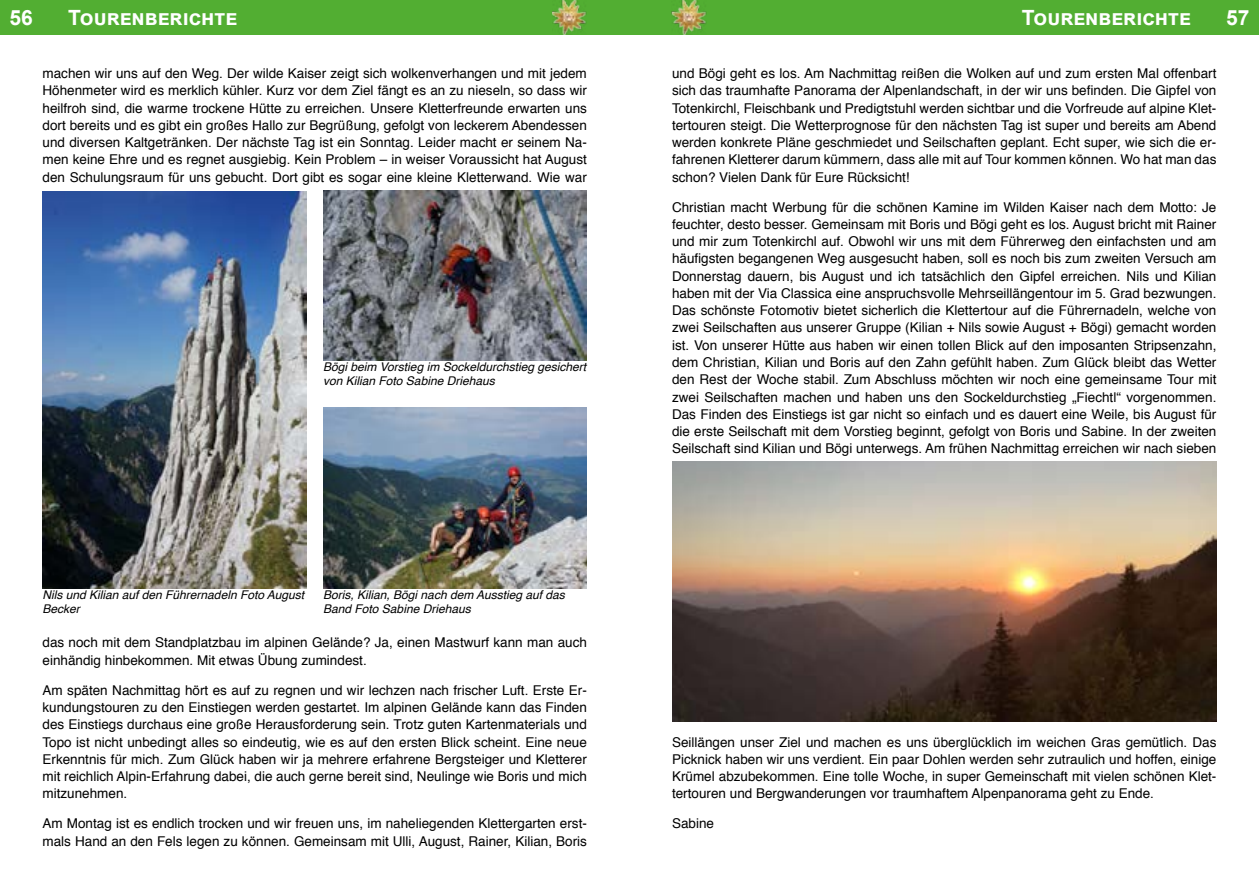
<style>
.page{position:relative;width:1259px;height:893px;background:#fff}
.page>*{position:absolute;margin:0;border:0;box-sizing:border-box;transform-origin:0 0}
.t1{font:700 21px "Arial";color:#fff}
.t2{font:13.5px/17.2px "Helvetica";color:#000;text-align:justify}
.t3{font:italic 12px/14.4px "Helvetica";color:#000}
</style>
<div class="page">
<div style="left:629px;top:0;width:630px;height:35px;background:#52ae32"></div>
<div style="left:0;top:0;width:629px;height:35px;background:#52ae32"></div>
<img style="left:552px;top:0;width:35px;height:35px">
<img style="left:671px;top:0;width:35px;height:35px">
<img style="left:323px;top:190px;width:264px;height:170px">
<img style="left:43px;top:191px;width:263px;height:397px">
<img style="left:323px;top:407px;width:264px;height:181px">
<img style="left:672px;top:461px;width:544px;height:261px">
<h1 class="t1" style="left:10px;top:3px;width:25px">56</h1>
<h1 class="t1" style="left:68px;top:3px;width:171px">Tourenberichte</h1>
<h1 class="t1" style="left:1021px;top:3px;width:171px">Tourenberichte</h1>
<h1 class="t1" style="left:1226px;top:3px;width:25px">57</h1>
<p class="t2" style="left:43px;top:65px;width:546px">machen wir uns auf den Weg. Der wilde Kaiser zeigt sich wolkenverhangen und mit jedem Höhenmeter wird es merklich kühler. Kurz vor dem Ziel fängt es an zu nieseln, so dass wir heilfroh sind, die warme trockene Hütte zu erreichen. Unsere Kletterfreunde erwarten uns dort bereits und es gibt ein großes Hallo zur Begrüßung, gefolgt von leckerem Abendessen und diversen Kaltgetränken. Der nächste Tag ist ein Sonntag. Leider macht er seinem Na&shy;men keine Ehre und es regnet ausgiebig. Kein Problem – in weiser Voraussicht hat August den Schulungsraum für uns gebucht. Dort gibt es sogar eine kleine Kletterwand. Wie war</p>
<p class="t3" style="left:323px;top:359px;width:264px">Bögi beim Vorstieg im Sockeldurchstieg gesichert von Kilian Foto Sabine Driehaus</p>
<p class="t3" style="left:43px;top:587px;width:263px">Nils und Kilian auf den Führernadeln Foto August<br>Becker</p>
<p class="t3" style="left:323px;top:587px;width:243px">Boris, Kilian, Bögi nach dem Ausstieg auf das<br>Band Foto Sabine Driehaus</p>
<p class="t2" style="left:43px;top:634px;width:546px">das noch mit dem Standplatzbau im alpinen Gelände? Ja, einen Mastwurf kann man auch einhändig hinbekommen. Mit etwas Übung zumindest.</p>
<p class="t2" style="left:43px;top:682px;width:546px">Am späten Nachmittag hört es auf zu regnen und wir lechzen nach frischer Luft. Erste Er&shy;kundungstouren zu den Einstiegen werden gestartet. Im alpinen Gelände kann das Finden des Einstiegs durchaus eine große Herausforderung sein. Trotz guten Kartenmaterials und Topo ist nicht unbedingt alles so eindeutig, wie es auf den ersten Blick scheint. Eine neue Erkenntnis für mich. Zum Glück haben wir ja mehrere erfahrene Bergsteiger und Kletterer mit reichlich Alpin-Erfahrung dabei, die auch gerne bereit sind, Neulinge wie Boris und mich mitzunehmen.</p>
<p class="t2" style="left:43px;top:815px;width:546px">Am Montag ist es endlich trocken und wir freuen uns, im naheliegenden Klettergarten erst&shy;mals Hand an den Fels legen zu können. Gemeinsam mit Ulli, August, Rainer, Kilian, Boris</p>
<p class="t2" style="left:672px;top:65px;width:546px">und Bögi geht es los. Am Nachmittag reißen die Wolken auf und zum ersten Mal offenbart sich das traumhafte Panorama der Alpenlandschaft, in der wir uns befinden. Die Gipfel von Totenkirchl, Fleischbank und Predigtstuhl werden sichtbar und die Vorfreude auf alpine Klet&shy;tertouren steigt. Die Wetterprognose für den nächsten Tag ist super und bereits am Abend werden konkrete Pläne geschmiedet und Seilschaften geplant. Echt super, wie sich die er&shy;fahrenen Kletterer darum kümmern, dass alle mit auf Tour kommen können. Wo hat man das schon? Vielen Dank für Eure Rücksicht!</p>
<p class="t2" style="left:672px;top:199px;width:546px">Christian macht Werbung für die schönen Kamine im Wilden Kaiser nach dem Motto: Je feuchter, desto besser. Gemeinsam mit Boris und Bögi geht es los. August bricht mit Rainer und mir zum Totenkirchl auf. Obwohl wir uns mit dem Führerweg den einfachsten und am häufigsten begangenen Weg ausgesucht haben, soll es noch bis zum zweiten Versuch am Donnerstag dauern, bis August und ich tatsächlich den Gipfel erreichen. Nils und Kilian haben mit der Via Classica eine anspruchsvolle Mehrseillängentour im 5. Grad bezwungen.<br>Das schönste Fotomotiv bietet sicherlich die Klettertour auf die Führernadeln, welche von zwei Seilschaften aus unserer Gruppe (Kilian + Nils sowie August + Bögi) gemacht worden ist. Von unserer Hütte aus haben wir einen tollen Blick auf den imposanten Stripsenzahn, dem Christian, Kilian und Boris auf den Zahn gefühlt haben. Zum Glück bleibt das Wetter den Rest der Woche stabil. Zum Abschluss möchten wir noch eine gemeinsame Tour mit zwei Seilschaften machen und haben uns den Sockeldurchstieg „Fiechtl“ vorgenommen.<br>Das Finden des Einstiegs ist gar nicht so einfach und es dauert eine Weile, bis August für die erste Seilschaft mit dem Vorstieg beginnt, gefolgt von Boris und Sabine. In der zweiten Seilschaft sind Kilian und Bögi unterwegs. Am frühen Nachmittag erreichen wir nach sieben</p>
<p class="t2" style="left:672px;top:734px;width:546px">Seillängen unser Ziel und machen es uns überglücklich im weichen Gras gemütlich. Das Picknick haben wir uns verdient. Ein paar Dohlen werden sehr zutraulich und hoffen, einige Krümel abzubekommen. Eine tolle Woche, in super Gemeinschaft mit vielen schönen Klet&shy;tertouren und Bergwanderungen vor traumhaftem Alpenpanorama geht zu Ende.</p>
<p class="t2" style="left:672px;top:815px;width:44px">Sabine</p>
</div>
